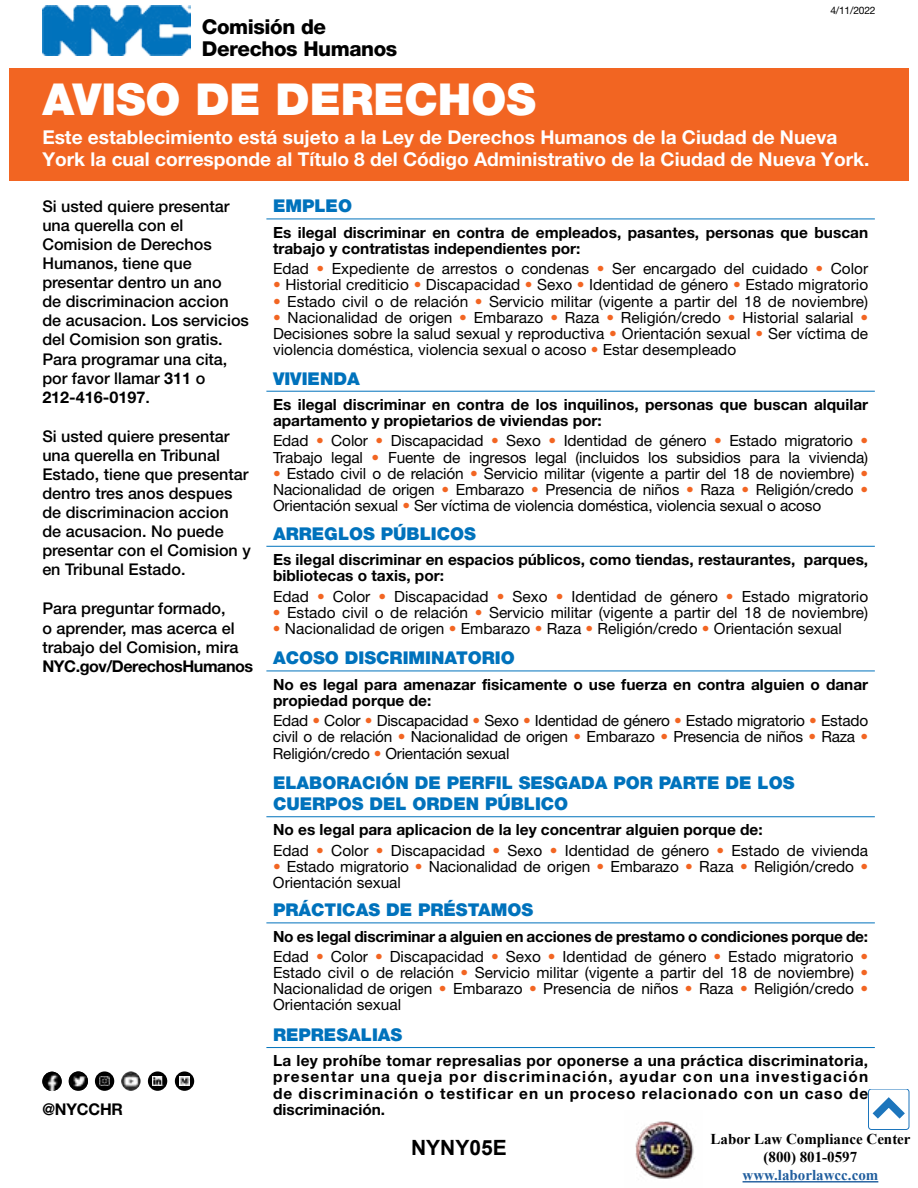
<style>
.page{position:relative;width:918px;height:1188px;background:#fff}
.page>*{position:absolute;margin:0;border:0;box-sizing:border-box;transform-origin:0 0}
.t1{font:900 44.1px "Helvetica Neue";color:#fff}
.t2{font:700 21px "Arial";color:#000}
.t3{font:800 20.55px/22px "Helvetica Neue";letter-spacing:-.02em;color:#000}
.t4{font:700 19.05px/22px "Helvetica Neue";color:#fff}
.t5{font:900 17.7px/21.1px "Helvetica Neue";color:#0072bc}
.t6{font:500 16.2px/19px "Helvetica Neue";color:#000}
.t7{font:700 16.2px "Helvetica Neue";letter-spacing:-.03em;color:#000}
.t8{font:15.45px/16.2px "Helvetica Neue LT Std";color:#000;text-align:justify}
.t9{font:700 15.45px/16.2px "Helvetica Neue";color:#000}
.t10{font:700 15px/18px "Times New Roman";color:#000;text-align:center}
.t11{font:700 15px "Times New Roman";color:#215e9e}
.t12{font:10.35px "Helvetica Neue";letter-spacing:-.02em;color:#000}
.s1{font-weight:700}
.s2{color:#f26522}
</style>
<div class="page">
<div style="left:9px;top:68px;width:900px;height:112px;background:#f26522"></div>
<hr style="left:266px;top:219px;width:609px;height:1px;background:#0072bc">
<hr style="left:266px;top:391px;width:609px;height:1px;background:#0072bc">
<hr style="left:266px;top:546px;width:609px;height:1px;background:#0072bc">
<hr style="left:266px;top:671px;width:609px;height:1px;background:#0072bc">
<hr style="left:266px;top:816px;width:609px;height:1px;background:#0072bc">
<hr style="left:266px;top:923px;width:609px;height:1px;background:#0072bc">
<hr style="left:266px;top:1047px;width:609px;height:1px;background:#0072bc">
<img style="left:42px;top:6px;width:149px;height:50px">
<img style="left:42px;top:1072px;width:20px;height:19px;border-radius:10px">
<img style="left:69px;top:1071px;width:19px;height:19px">
<svg style="left:95px;top:1071px;width:19px;height:20px"></svg>
<svg style="left:100px;top:1076px;width:9px;height:10px"></svg>
<img style="left:121px;top:1071px;width:20px;height:20px;border-radius:10px">
<div style="left:148px;top:1071px;width:19px;height:20px;background:#000;border-radius:50%"></div>
<svg style="left:152px;top:1076px;width:12px;height:10px"></svg>
<svg style="left:175px;top:1071px;width:19px;height:20px"></svg>
<svg style="left:180px;top:1076px;width:9px;height:10px"></svg>
<div style="left:869px;top:1089px;width:40px;height:41px;border:1px solid #1c75bc;border-radius:3px"></div>
<svg style="left:869px;top:1092px;width:41px;height:35px"></svg>
<hr style="left:743px;top:1181px;width:135px;height:2px;background:#215e9e">
<img style="left:635px;top:1121px;width:60px;height:58px">
<h3 class="t3" style="left:202px;top:15px;width:197px">Comisión de<br>Derechos Humanos</h3>
<p class="t12" style="left:830px;top:4px;width:47px">4/11/2022</p>
<h1 class="t1" style="left:42px;top:73px;width:495px">AVISO DE DERECHOS</h1>
<p class="t4" style="left:42px;top:126px;width:829px">Este establecimiento está sujeto a la Ley de Derechos Humanos de la Ciudad de Nueva<br>York la cual corresponde al Título 8 del Código Administrativo de la Ciudad de Nueva York.</p>
<p class="t6" style="left:42px;top:196px;width:208px">Si usted quiere presentar una querella con el<br>Comision de Derechos<br>Humanos, tiene que presentar dentro un ano<br>de discriminacion accion de acusacion. Los servicios del Comision son gratis.<br>Para programar una cita, por favor llamar <span class="s1">311</span> o<br><span class="s1">212-416-0197</span>.</p>
<p class="t6" style="left:42px;top:426px;width:210px">Si usted quiere presentar una querella en Tribunal<br>Estado, tiene que presentar dentro tres anos despues de discriminacion accion de acusacion. No puede presentar con el Comision y en Tribunal Estado.</p>
<p class="t6" style="left:42px;top:599px;width:198px">Para preguntar formado, o aprender, mas acerca el trabajo del Comision, mira</p>
<p class="t7" style="left:42px;top:656px;width:212px">NYC.gov/DerechosHumanos</p>
<p class="t5" style="left:273px;top:195px;width:81px">EMPLEO</p>
<p class="t9" style="left:273px;top:224px;width:597px">Es ilegal discriminar en contra de empleados, pasantes, personas que buscan trabajo y contratistas independientes por:</p>
<p class="t8" style="left:273px;top:260px;width:597px">Edad <span class="s2">•</span> Expediente de arrestos o condenas <span class="s2">•</span> Ser encargado del cuidado <span class="s2">•</span> Color</p>
<p class="t8" style="left:273px;top:277px;width:597px"><span class="s2">•</span> Historial crediticio <span class="s2">•</span> Discapacidad <span class="s2">•</span> Sexo <span class="s2">•</span> Identidad de género <span class="s2">•</span> Estado migratorio</p>
<p class="t8" style="left:273px;top:293px;width:597px"><span class="s2">•</span> Estado civil o de relación <span class="s2">•</span> Servicio militar (vigente a partir del 18 de noviembre)</p>
<p class="t8" style="left:273px;top:309px;width:597px"><span class="s2">•</span> Nacionalidad de origen <span class="s2">•</span> Embarazo <span class="s2">•</span> Raza <span class="s2">•</span> Religión/credo <span class="s2">•</span> Historial salarial <span class="s2">• </span>Decisiones sobre la salud sexual y reproductiva <span class="s2">•</span> Orientación sexual <span class="s2">•</span> Ser víctima de violencia doméstica, violencia sexual o acoso <span class="s2">•</span> Estar desempleado</p>
<p class="t5" style="left:273px;top:368px;width:88px">VIVIENDA</p>
<p class="t9" style="left:273px;top:396px;width:597px">Es ilegal discriminar en contra de los inquilinos, personas que buscan alquilar apartamento y propietarios de viviendas por:</p>
<p class="t8" style="left:273px;top:433px;width:597px">Edad <span class="s2">•</span> Color <span class="s2">•</span> Discapacidad <span class="s2">•</span> Sexo <span class="s2">•</span> Identidad de género <span class="s2">•</span> Estado migratorio <span class="s2">•<br></span>Trabajo legal <span class="s2">•</span> Fuente de ingresos legal (incluidos los subsidios para la vivienda)</p>
<p class="t8" style="left:273px;top:465px;width:597px"><span class="s2">•</span> Estado civil o de relación <span class="s2">•</span> Servicio militar (vigente a partir del 18 de noviembre) <span class="s2">• </span>Nacionalidad de origen <span class="s2">•</span> Embarazo <span class="s2">•</span> Presencia de niños <span class="s2">•</span> Raza <span class="s2">•</span> Religión/credo <span class="s2">• </span>Orientación sexual <span class="s2">•</span> Ser víctima de violencia doméstica, violencia sexual o acoso</p>
<p class="t5" style="left:273px;top:523px;width:204px">ARREGLOS PÚBLICOS</p>
<p class="t9" style="left:273px;top:551px;width:597px">Es ilegal discriminar en espacios públicos, como tiendas, restaurantes, parques, bibliotecas o taxis, por:</p>
<p class="t8" style="left:273px;top:588px;width:597px">Edad <span class="s2">•</span> Color <span class="s2">•</span> Discapacidad <span class="s2">•</span> Sexo <span class="s2">•</span> Identidad de género <span class="s2">•</span> Estado migratorio</p>
<p class="t8" style="left:273px;top:604px;width:597px"><span class="s2">•</span> Estado civil o de relación <span class="s2">•</span> Servicio militar (vigente a partir del 18 de noviembre)</p>
<p class="t8" style="left:273px;top:620px;width:570px"><span class="s2">•</span> Nacionalidad de origen <span class="s2">•</span> Embarazo <span class="s2">•</span> Raza <span class="s2">•</span> Religión/credo <span class="s2">•</span> Orientación sexual</p>
<p class="t5" style="left:273px;top:647px;width:243px">ACOSO DISCRIMINATORIO</p>
<p class="t9" style="left:273px;top:676px;width:597px">No es legal para amenazar fisicamente o use fuerza en contra alguien o danar propiedad porque de:</p>
<p class="t8" style="left:273px;top:712px;width:597px">Edad <span class="s2">•</span> Color <span class="s2">•</span> Discapacidad <span class="s2">•</span> Sexo <span class="s2">•</span> Identidad de género <span class="s2">•</span> Estado migratorio <span class="s2">•</span> Estado civil o de relación <span class="s2">•</span> Nacionalidad de origen <span class="s2">•</span> Embarazo <span class="s2">•</span> Presencia de niños <span class="s2">•</span> Raza <span class="s2">• </span>Religión/credo <span class="s2">•</span> Orientación sexual</p>
<p class="t5" style="left:273px;top:772px;width:523px">ELABORACIÓN DE PERFIL SESGADA POR PARTE DE LOS<br>CUERPOS DEL ORDEN PÚBLICO</p>
<p class="t9" style="left:273px;top:821px;width:491px">No es legal para aplicacion de la ley concentrar alguien porque de:</p>
<p class="t8" style="left:273px;top:842px;width:597px">Edad <span class="s2">•</span> Color <span class="s2">•</span> Discapacidad <span class="s2">•</span> Sexo <span class="s2">•</span> Identidad de género <span class="s2">•</span> Estado de vivienda</p>
<p class="t8" style="left:273px;top:858px;width:597px"><span class="s2">•</span> Estado migratorio <span class="s2">•</span> Nacionalidad de origen <span class="s2">•</span> Embarazo <span class="s2">•</span> Raza <span class="s2">•</span> Religión/credo <span class="s2">•<br></span>Orientación sexual</p>
<p class="t5" style="left:273px;top:899px;width:262px">PRÁCTICAS DE PRÉSTAMOS</p>
<p class="t9" style="left:273px;top:928px;width:597px">No es legal discriminar a alguien en acciones de prestamo o condiciones porque de:</p>
<p class="t8" style="left:273px;top:948px;width:597px">Edad <span class="s2">•</span> Color <span class="s2">•</span> Discapacidad <span class="s2">•</span> Sexo <span class="s2">•</span> Identidad de género <span class="s2">•</span> Estado migratorio <span class="s2">• </span>Estado civil o de relación <span class="s2">•</span> Servicio militar (vigente a partir del 18 de noviembre) <span class="s2">• </span>Nacionalidad de origen <span class="s2">•</span> Embarazo <span class="s2">•</span> Presencia de niños <span class="s2">•</span> Raza <span class="s2">•</span> Religión/credo <span class="s2">• </span>Orientación sexual</p>
<p class="t5" style="left:273px;top:1024px;width:131px">REPRESALIAS</p>
<p class="t9" style="left:273px;top:1052px;width:597px;text-align:justify">La ley prohíbe tomar represalias por oponerse a una práctica discriminatoria, presentar una queja por discriminación, ayudar con una investigación de discriminación o testificar en un proceso relacionado con un caso de discriminación.</p>
<h2 class="t2" style="left:411px;top:1133px;width:97px">NYNY05E</h2>
<p class="t10" style="left:711px;top:1130px;width:202px">Labor Law Compliance Center (800) 801-0597</p>
<p class="t11" style="left:743px;top:1164px;width:137px">www.laborlawcc.com</p>
<p class="t7" style="left:42px;top:1100px;width:82px">@NYCCHR</p>
</div>
